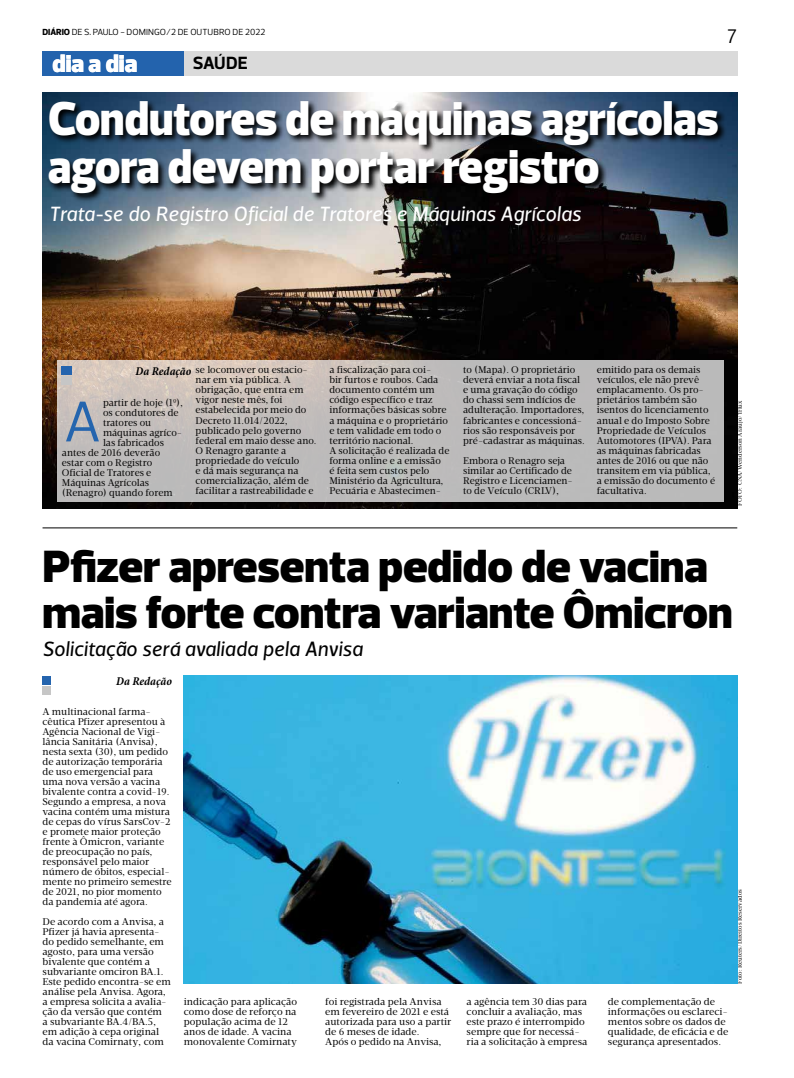
<style>
.page{position:relative;width:794px;height:1078px;background:#fff}
.page>*{position:absolute;margin:0;border:0;box-sizing:border-box;transform-origin:0 0}
.t1{font:58px "Prelo";color:#2565ae}
.t2{font:900 48.3px/48.3px "Prelo";color:#fff;scale:.95 1}
.t3{font:900 46px/46px "Prelo";color:#000}
.t4{font:900 25px "Prelo";color:#fff}
.t5{font:italic 21px "Velino Sans";color:#fff}
.t6{font:italic 21px "Velino Sans";color:#000}
.t7{font:20px "Prelo";color:#000}
.t8{font:700 18px "Prelo";letter-spacing:-.015em;color:#000}
.t9{font:italic 700 condensed 12px "Minion Pro";letter-spacing:-.005em;color:#000}
.t10{font:10px/10px "Velino Text";color:#000}
.t11{font:9px "Prelo";color:#000}
.t12{font:6px "Velino Text";color:#000}
.s1{font-weight:800}
</style>
<div class="page">
<div style="left:43px;top:51px;width:141px;height:24px;background:#2363ad"></div>
<div style="left:184px;top:51px;width:553px;height:24px;background:#dadada"></div>
<img style="left:43px;top:93px;width:694px;height:415px">
<svg style="left:58px;top:360px;width:666px;height:141px;background:#bfbcbb"></svg>
<hr style="left:43px;top:527px;width:694px;height:1px;background:#000">
<div style="left:43px;top:686px;width:8px;height:8px;background:#c6c6c6"></div>
<div style="left:43px;top:675px;width:8px;height:9px;background:#2464ae"></div>
<svg style="left:47px;top:100px;width:680px;height:103px;background:#3c4957"></svg>
<div style="left:62px;top:376px;width:10px;height:9px;background:#c6c6c6"></div>
<div style="left:62px;top:366px;width:10px;height:8px;background:#2464ae"></div>
<img style="left:184px;top:675px;width:553px;height:308px">
<p class="t11" style="left:43px;top:27px;width:224px"><span class="s1">DIÁRIO</span> DE S. PAULO - DOMINGO/2 DE OUTUBRO DE 2022</p>
<h3 class="t7" style="left:727px;top:24px;width:11px">7</h3>
<h3 class="t4" style="left:52px;top:48px;width:86px">dia a dia</h3>
<h3 class="t8" style="left:193px;top:52px;width:56px">SAÚDE</h3>
<h2 class="t2" style="left:48px;top:95px;width:707px">Condutores de máquinas agrícolas agora devem portar registro</h2>
<h3 class="t5" style="left:50px;top:201px;width:533px">Trata-se do Registro Oficial de Tratores e Máquinas Agrícolas</h3>
<p class="t10" style="left:196px;top:365px;width:122px">se locomover ou estacio&shy;nar em via pública. A obrigação, que entra em vigor neste mês, foi estabelecida por meio do<br>Decreto 11.014/2022, publicado pelo governo federal em maio desse ano.<br>O Renagro garante a propriedade do veículo<br>e dá mais segurança na comercialização, além de facilitar a rastreabilidade e</p>
<p class="t10" style="left:329px;top:365px;width:122px">a fiscalização para coi-<br>bir furtos e roubos. Cada documento contém um código específico e traz informações básicas sobre a máquina e o proprietário e tem validade em todo o território nacional.<br>A solicitação é realizada de forma online e a emissão<br>é feita sem custos pelo<br>Ministério da Agricultura,<br>Pecuária e Abastecimen-</p>
<p class="t10" style="left:463px;top:365px;width:123px">to (Mapa). O proprietário deverá enviar a nota fiscal e uma gravação do código do chassi sem indícios de adulteração. Importadores, fabricantes e concessioná&shy;rios são responsáveis por pré-cadastrar as máquinas.</p>
<p class="t9" style="left:136px;top:362px;width:57px">Da Redação</p>
<h1 class="t1" style="left:64px;top:386px;width:39px">A</h1>
<p class="t10" style="left:103px;top:398px;width:82px">partir de hoje (1º),</p>
<p class="t10" style="left:103px;top:408px;width:77px">os condutores de</p>
<p class="t10" style="left:103px;top:418px;width:50px">tratores ou</p>
<p class="t10" style="left:103px;top:428px;width:81px">máquinas agríco-</p>
<p class="t10" style="left:103px;top:438px;width:62px">las fabricados</p>
<p class="t10" style="left:62px;top:448px;width:100px">antes de 2016 deverão</p>
<p class="t10" style="left:62px;top:458px;width:92px">estar com o Registro</p>
<p class="t10" style="left:62px;top:468px;width:91px">Oficial de Tratores e</p>
<p class="t10" style="left:62px;top:478px;width:89px">Máquinas Agrícolas</p>
<p class="t10" style="left:62px;top:488px;width:112px">(Renagro) quando forem</p>
<p class="t10" style="left:463px;top:455px;width:111px">Embora o Renagro seja similar ao Certificado de<br>Registro e Licenciamen&shy;to de Veículo (CRLV),</p>
<p class="t10" style="left:597px;top:365px;width:120px">emitido para os demais veículos, ele não prevê emplacamento. Os pro&shy;prietários também são isentos do licenciamento anual e do Imposto Sobre<br>Propriedade de Veículos<br>Automotores (IPVA). Para as máquinas fabricadas antes de 2016 ou que não transitem em via pública, a emissão do documento é facultativa.</p>
<p class="t12" style="left:736px;top:506px;width:107px;rotate:-90deg">FOTO: CNA/Wenderson Araujo/Trlux</p>
<h3 class="t3" style="left:43px;top:543px;width:691px">Pfizer apresenta pedido de vacina mais forte contra variante Ômicron</h3>
<h3 class="t6" style="left:43px;top:636px;width:322px">Solicitação será avaliada pela Anvisa</h3>
<p class="t9" style="left:116px;top:672px;width:57px">Da Redação</p>
<p class="t10" style="left:43px;top:706px;width:131px">A multinacional farma&shy;cêutica Pfizer apresentou à<br>Agência Nacional de Vigi&shy;lância Sanitária (Anvisa), nesta sexta (30), um pedido de autorização temporária de uso emergencial para uma nova versão a vacina bivalente contra a covid-19.<br>Segundo a empresa, a nova vacina contém uma mistura de cepas do vírus SarsCov-2 e promete maior proteção frente à Ômicron, variante de preocupação no país, responsável pelo maior número de óbitos, especial&shy;mente no primeiro semestre de 2021, no pior momento da pandemia até agora.</p>
<p class="t10" style="left:43px;top:916px;width:130px">De acordo com a Anvisa, a<br>Pfizer já havia apresenta&shy;do pedido semelhante, em agosto, para uma versão bivalente que contém a subvariante omciron BA.1.<br>Este pedido encontra-se em análise pela Anvisa. Agora, a empresa solicita a avalia&shy;ção da versão que contém<br>a subvariante BA.4/BA.5, em adição à cepa original da vacina Comirnaty, com</p>
<p class="t10" style="left:184px;top:996px;width:115px">indicação para aplicação como dose de reforço na população acima de 12 anos de idade. A vacina monovalente Comirnaty</p>
<p class="t10" style="left:325px;top:996px;width:128px">foi registrada pela Anvisa em fevereiro de 2021 e está autorizada para uso a partir de 6 meses de idade.<br>Após o pedido na Anvisa,</p>
<p class="t10" style="left:466px;top:996px;width:122px">a agência tem 30 dias para concluir a avaliação, mas este prazo é interrompido sempre que for necessá&shy;ria a solicitação à empresa</p>
<p class="t10" style="left:608px;top:996px;width:122px">de complementação de informações ou esclareci&shy;mentos sobre os dados de qualidade, de eficácia e de segurança apresentados.</p>
<p class="t12" style="left:736px;top:983px;width:96px;rotate:-90deg">Foto: Reuters/Direitos Reservados</p>
</div>
